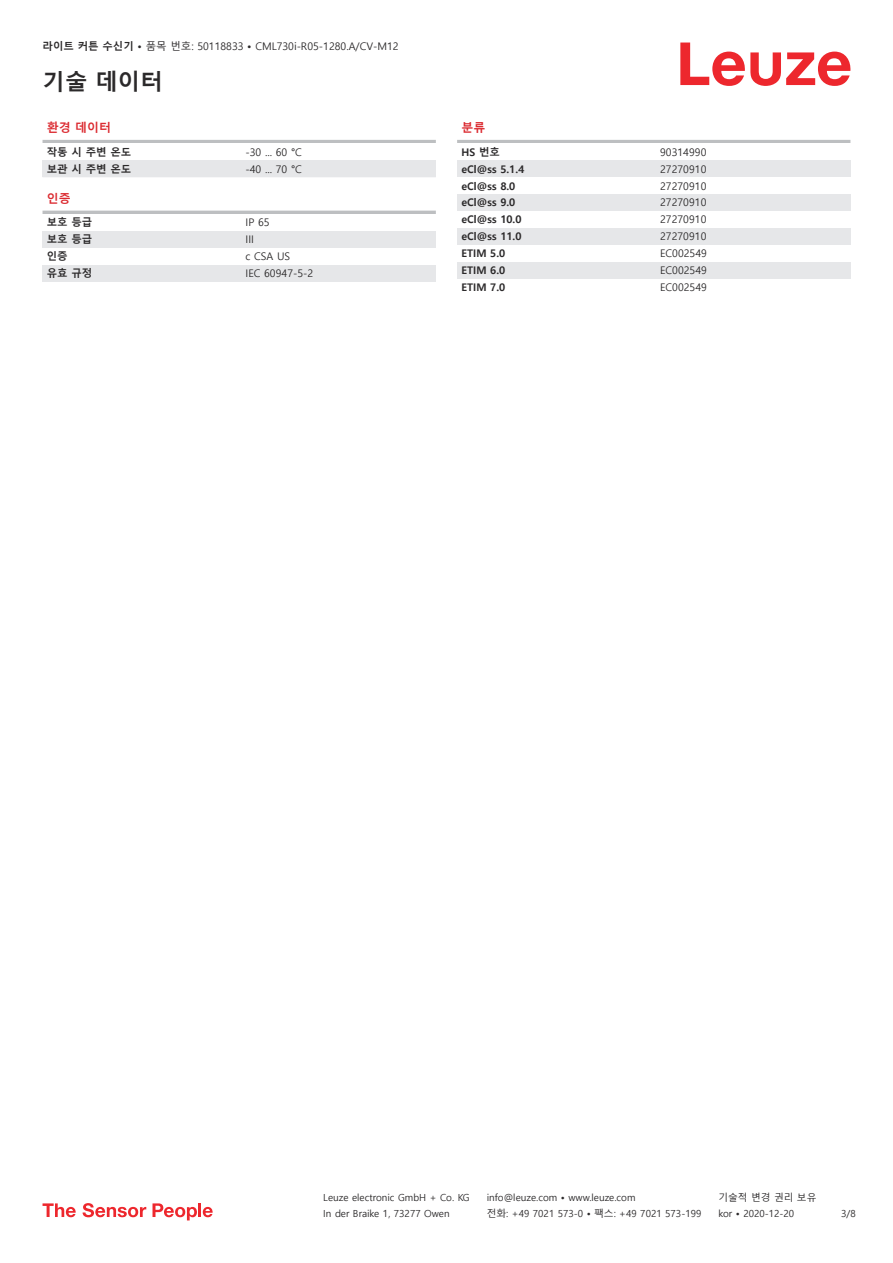
<style>
.page{position:relative;width:893px;height:1263px;background:#fff}
.page>*{position:absolute;margin:0;border:0;box-sizing:border-box;transform-origin:0 0}
.t1{font:700 22.5px "Malgun Gothic";color:#2b292a}
.t2{font:700 12px "Malgun Gothic";color:#db2a30}
.t3{font:10.5px "Malgun Gothic";color:#2b292a}
.t4{font:700 10.5px "Malgun Gothic";color:#2b292a}
.t5{font:9.75px "Malgun Gothic";color:#2b292a}
.s1{font-weight:700}
</style>
<div class="page">
<svg style="left:680px;top:43px;width:170px;height:43px"></svg>
<hr style="left:43px;top:140px;width:393px;height:3px;background:#bdbfc1">
<div style="left:43px;top:160px;width:199px;height:17px;background:#e6e7e9"></div>
<div style="left:242px;top:160px;width:194px;height:17px;background:#e6e7e9"></div>
<hr style="left:43px;top:211px;width:393px;height:3px;background:#bdbfc1">
<div style="left:43px;top:231px;width:199px;height:17px;background:#e6e7e9"></div>
<div style="left:242px;top:231px;width:194px;height:17px;background:#e6e7e9"></div>
<div style="left:43px;top:265px;width:199px;height:17px;background:#e6e7e9"></div>
<div style="left:242px;top:265px;width:194px;height:17px;background:#e6e7e9"></div>
<hr style="left:457px;top:140px;width:393px;height:3px;background:#bdbfc1">
<div style="left:457px;top:160px;width:200px;height:17px;background:#e6e7e9"></div>
<div style="left:657px;top:160px;width:193px;height:17px;background:#e6e7e9"></div>
<div style="left:457px;top:194px;width:200px;height:17px;background:#e6e7e9"></div>
<div style="left:657px;top:194px;width:193px;height:17px;background:#e6e7e9"></div>
<div style="left:457px;top:228px;width:200px;height:17px;background:#e6e7e9"></div>
<div style="left:657px;top:228px;width:193px;height:17px;background:#e6e7e9"></div>
<div style="left:457px;top:262px;width:200px;height:17px;background:#e6e7e9"></div>
<div style="left:657px;top:262px;width:193px;height:17px;background:#e6e7e9"></div>
<svg style="left:43px;top:1203px;width:33px;height:14px"></svg>
<svg style="left:83px;top:1203px;width:63px;height:14px"></svg>
<svg style="left:153px;top:1203px;width:44px;height:17px"></svg>
<hr style="left:198px;top:1203px;width:3px;height:14px;background:#ed272d">
<svg style="left:203px;top:1207px;width:10px;height:10px"></svg>
<p class="t3" style="left:43px;top:41px;width:358px"><span class="s1">라이트 커튼 수신기 •</span> 품목 번호: 50118833 <span class="s1">•</span> CML730i-R05-1280.A/CV-M12</p>
<h1 class="t1" style="left:43px;top:69px;width:122px">기술 데이터</h1>
<p class="t2" style="left:47px;top:121px;width:66px">환경 데이터</p>
<p class="t4" style="left:47px;top:146px;width:86px">작동 시 주변 온도</p>
<p class="t3" style="left:246px;top:146px;width:58px">-30 ... 60 °C</p>
<p class="t4" style="left:47px;top:163px;width:86px">보관 시 주변 온도</p>
<p class="t3" style="left:246px;top:163px;width:58px">-40 ... 70 °C</p>
<p class="t2" style="left:47px;top:191px;width:25px">인증</p>
<p class="t4" style="left:47px;top:216px;width:47px">보호 등급</p>
<p class="t3" style="left:246px;top:217px;width:26px">IP 65</p>
<p class="t4" style="left:47px;top:233px;width:47px">보호 등급</p>
<p class="t3" style="left:246px;top:234px;width:10px">III</p>
<p class="t4" style="left:47px;top:250px;width:22px">인증</p>
<p class="t3" style="left:246px;top:250px;width:46px">c CSA US</p>
<p class="t4" style="left:47px;top:267px;width:47px">유효 규정</p>
<p class="t3" style="left:246px;top:267px;width:69px">IEC 60947-5-2</p>
<p class="t2" style="left:461px;top:121px;width:25px">분류</p>
<p class="t4" style="left:461px;top:146px;width:40px">HS 번호</p>
<p class="t3" style="left:660px;top:146px;width:48px">90314990</p>
<p class="t4" style="left:461px;top:163px;width:64px">eCl@ss 5.1.4</p>
<p class="t3" style="left:660px;top:163px;width:48px">27270910</p>
<p class="t4" style="left:461px;top:179px;width:55px">eCl@ss 8.0</p>
<p class="t3" style="left:660px;top:180px;width:48px">27270910</p>
<p class="t4" style="left:461px;top:196px;width:55px">eCl@ss 9.0</p>
<p class="t3" style="left:660px;top:197px;width:48px">27270910</p>
<p class="t4" style="left:461px;top:213px;width:62px">eCl@ss 10.0</p>
<p class="t3" style="left:660px;top:214px;width:48px">27270910</p>
<p class="t4" style="left:461px;top:230px;width:62px">eCl@ss 11.0</p>
<p class="t3" style="left:660px;top:231px;width:48px">27270910</p>
<p class="t4" style="left:461px;top:247px;width:45px">ETIM 5.0</p>
<p class="t3" style="left:660px;top:247px;width:48px">EC002549</p>
<p class="t4" style="left:461px;top:264px;width:45px">ETIM 6.0</p>
<p class="t3" style="left:660px;top:264px;width:48px">EC002549</p>
<p class="t4" style="left:461px;top:281px;width:45px">ETIM 7.0</p>
<p class="t3" style="left:660px;top:281px;width:48px">EC002549</p>
<p class="t5" style="left:323px;top:1192px;width:148px">Leuze electronic GmbH + Co. KG</p>
<p class="t5" style="left:487px;top:1192px;width:150px">info@leuze.com • www.leuze.com</p>
<p class="t5" style="left:718px;top:1192px;width:100px">기술적 변경 권리 보유</p>
<p class="t5" style="left:323px;top:1208px;width:128px">In der Braike 1, 73277 Owen</p>
<p class="t5" style="left:487px;top:1208px;width:216px">전화: +49 7021 573-0 • 팩스: +49 7021 573-199</p>
<p class="t5" style="left:718px;top:1208px;width:77px">kor • 2020-12-20</p>
<p class="t5" style="left:841px;top:1208px;width:16px">3 /8</p>
</div>
